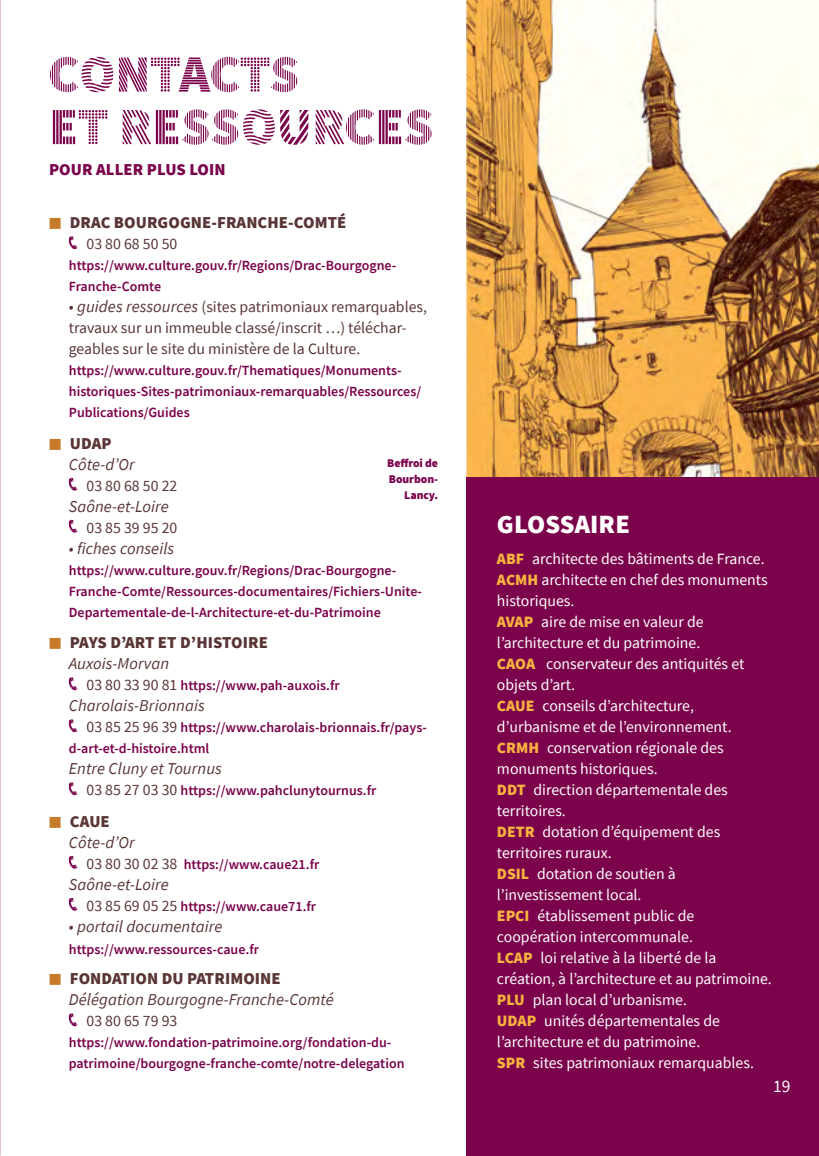
<style>
.page{position:relative;width:819px;height:1156px;background:#fff}
.page>*{position:absolute;margin:0;border:0;box-sizing:border-box;transform-origin:0 0}
.t1{font:900 52.5px/52.5px "Source Sans Pro DISPLAYV2";color:#7a034b}
.t2{font:900 26.25px "Source Sans Pro";letter-spacing:.005em;color:#fff}
.t3{font:17.5px "Source Sans Pro";color:#fff}
.t4{font:italic 16.62px/21px "Source Sans Pro";letter-spacing:.005em;color:#593635}
.t5{font:900 16.62px/21px "Source Sans Pro";letter-spacing:.005em;color:#593635}
.t6{font:900 16.62px "Source Sans Pro";letter-spacing:.005em;color:#7a034b}
.t7{font:15.75px/21px "Source Sans Pro";color:#fff}
.t8{font:15.75px/21px "Source Sans Pro";color:#593635}
.t9{font:600 14px/21px "Source Sans Pro";color:#7a034b}
.t10{font:900 11.72px/15.8px "Source Sans Pro";letter-spacing:-.005em;color:#7a034b;text-align:right}
.s1{font-size:14px;color:#c67b2a}
.s2{font-style:italic;font-size:16.62px}
.s3{font-weight:900;font-style:normal;font-size:14px;color:#c67b2a}
.s4{font-weight:900;font-style:normal}
.s5{font-weight:400;font-style:italic}
.s6{font-weight:400;font-size:15.75px;color:#593635}
.s7{font-weight:900;color:#f9b33f}
</style>
<div class="page">
<div style="left:466px;top:0;width:353px;height:1156px;background:#7a034b"></div>
<svg style="left:69px;top:236px;width:8px;height:13px"></svg>
<svg style="left:69px;top:478px;width:8px;height:13px"></svg>
<svg style="left:69px;top:520px;width:8px;height:13px"></svg>
<svg style="left:69px;top:677px;width:8px;height:13px"></svg>
<svg style="left:69px;top:719px;width:8px;height:13px"></svg>
<svg style="left:69px;top:782px;width:8px;height:13px"></svg>
<svg style="left:69px;top:856px;width:8px;height:13px"></svg>
<svg style="left:69px;top:898px;width:8px;height:13px"></svg>
<svg style="left:69px;top:1013px;width:8px;height:13px"></svg>
<img style="left:466px;top:0;width:353px;height:476px">
<h1 class="t1" style="left:49px;top:50px;width:386px">CONTACTS<br>ET RESSOURCES</h1>
<p class="t6" style="left:49px;top:158px;width:178px">POUR ALLER PLUS LOIN</p>
<p class="t5" style="left:49px;top:212px;width:299px"><span class="s1">■</span> DRAC BOURGOGNE-FRANCHE-COMTÉ</p>
<p class="t8" style="left:86px;top:233px;width:92px">03 80 68 50 50</p>
<p class="t9" style="left:69px;top:255px;width:329px">https://www.culture.gouv.fr/Regions/Drac-Bourgogne-<br>Franche-Comte</p>
<p class="t8" style="left:69px;top:296px;width:359px"><span class="s2">• guides ressources</span> (sites patrimoniaux remarquables, travaux sur un immeuble classé/inscrit …) téléchar&shy;geables sur le site du ministère de la Culture.</p>
<p class="t9" style="left:69px;top:360px;width:354px">https://www.culture.gouv.fr/Thematiques/Monuments&shy;historiques-Sites-patrimoniaux-remarquables/Ressources/<br>Publications/Guides</p>
<p class="t4" style="left:69px;top:432px;width:67px;text-indent:-20px"><span class="s3">■</span> <span class="s4">UDAP<br></span>Côte-d’Or</p>
<p class="t8" style="left:86px;top:475px;width:92px">03 80 68 50 22</p>
<p class="t4" style="left:69px;top:495px;width:101px">Saône-et-Loire</p>
<p class="t8" style="left:86px;top:517px;width:92px">03 85 39 95 20</p>
<p class="t4" style="left:69px;top:537px;width:107px">• fiches conseils</p>
<p class="t9" style="left:69px;top:559px;width:355px">https://www.culture.gouv.fr/Regions/Drac-Bourgogne-<br>Franche-Comte/Ressources-documentaires/Fichiers-Unite-<br>Departementale-de-l-Architecture-et-du-Patrimoine</p>
<p class="t5" style="left:69px;top:632px;width:200px;text-indent:-20px"><span class="s1">■</span> PAYS D’ART ET D’HISTOIRE<br><span class="s5">Auxois-Morvan</span></p>
<p class="t9" style="left:86px;top:675px;width:255px"><span class="s6">03 80 33 90 81</span> https://www.pah-auxois.fr</p>
<p class="t4" style="left:69px;top:695px;width:137px">Charolais-Brionnais</p>
<p class="t9" style="left:69px;top:717px;width:360px;text-indent:18px"><span class="s6">03 85 25 96 39</span> https://www.charolais-brionnais.fr/pays&shy;d-art-et-d-histoire.html</p>
<p class="t4" style="left:69px;top:758px;width:155px">Entre Cluny et Tournus</p>
<p class="t9" style="left:86px;top:780px;width:291px"><span class="s6">03 85 27 03 30</span> https://www.pahclunytournus.fr</p>
<p class="t4" style="left:69px;top:810px;width:67px;text-indent:-20px"><span class="s3">■</span> <span class="s4">CAUE<br></span>Côte-d’Or</p>
<p class="t9" style="left:86px;top:853px;width:234px"><span class="s6">03 80 30 02 38</span> https://www.caue21.fr</p>
<p class="t4" style="left:69px;top:873px;width:101px">Saône-et-Loire</p>
<p class="t9" style="left:86px;top:895px;width:231px"><span class="s6">03 85 69 05 25</span> https://www.caue71.fr</p>
<p class="t4" style="left:69px;top:915px;width:155px">• portail documentaire</p>
<p class="t9" style="left:69px;top:938px;width:192px">https://www.ressources-caue.fr</p>
<p class="t4" style="left:69px;top:968px;width:266px;text-indent:-20px"><span class="s3">■</span> <span class="s4">FONDATION DU PATRIMOINE<br></span>Délégation Bourgogne-Franche-Comté</p>
<p class="t8" style="left:86px;top:1010px;width:92px">03 80 65 79 93</p>
<p class="t9" style="left:69px;top:1032px;width:337px">https://www.fondation-patrimoine.org/fondation-du&shy;patrimoine/bourgogne-franche-comte/notre-delegation</p>
<p class="t10" style="left:387px;top:455px;width:52px">Beffroi de<br>Bourbon-<br>Lancy.</p>
<h2 class="t2" style="left:497px;top:506px;width:134px">GLOSSAIRE</h2>
<p class="t7" style="left:497px;top:548px;width:276px"><span class="s7">ABF</span> architecte des bâtiments de France.<br><span class="s7">ACMH</span> architecte en chef des monuments historiques.<br><span class="s7">AVAP</span> aire de mise en valeur de l’architecture et du patrimoine.<br><span class="s7">CAOA</span> conservateur des antiquités et objets d’art.<br><span class="s7">CAUE</span> conseils d’architecture, d’urbanisme et de l’environnement.<br><span class="s7">CRMH</span> conservation régionale des monuments historiques.<br><span class="s7">DDT</span> direction départementale des territoires.<br><span class="s7">DETR</span> dotation d’équipement des territoires ruraux.<br><span class="s7">DSIL</span> dotation de soutien à l’investissement local.<br><span class="s7">EPCI</span> établissement public de coopération intercommunale.<br><span class="s7">LCAP</span> loi relative à la liberté de la création, à l’architecture et au patrimoine.<br><span class="s7">PLU</span> plan local d’urbanisme.<br><span class="s7">UDAP</span> unités départementales de l’architecture et du patrimoine.<br><span class="s7">SPR</span> sites patrimoniaux remarquables.</p>
<p class="t3" style="left:773px;top:1074px;width:19px">19</p>
</div>
